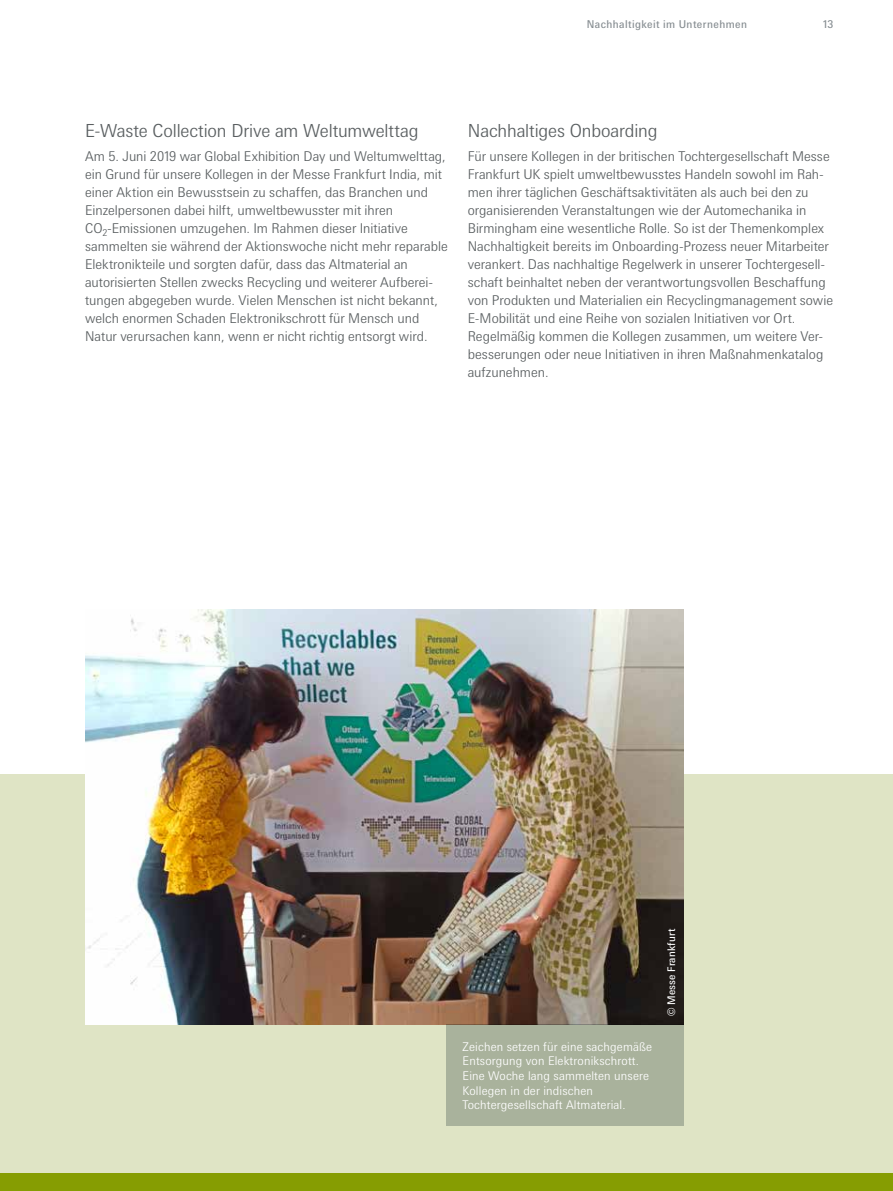
<style>
.page{position:relative;width:893px;height:1191px;background:#fff}
.page>*{position:absolute;margin:0;border:0;box-sizing:border-box;transform-origin:0 0}
.t1{font:300 18px "Messe Univers";letter-spacing:-.01em;color:#5a5f61}
.t2{font:300 13.5px/18px "Messe Univers";letter-spacing:-.005em;color:#5a5f61}
.t3{font:300 12px/14.7px "Messe Univers";letter-spacing:.01em;color:#fff}
.t4{font:10.8px "Messe Univers";letter-spacing:.04em;color:#868d91}
.t5{font:10.5px "Messe Univers";letter-spacing:.015em;color:#fff}
</style>
<div class="page">
<div style="left:0;top:774px;width:893px;height:417px;background:#dfe4c5"></div>
<div style="left:0;top:1174px;width:893px;height:17px;background:#869d02"></div>
<img style="left:85px;top:609px;width:599px;height:415px">
<div style="left:659px;top:922px;width:23px;height:101px;background:#1f1a17"></div>
<div style="left:446px;top:1024px;width:238px;height:102px;background:#a9b29c"></div>
<p class="t4" style="left:587px;top:17px;width:162px">Nachhaltigkeit im Unternehmen</p>
<p class="t4" style="left:823px;top:17px;width:12px">13</p>
<h1 class="t1" style="left:85px;top:120px;width:335px">E-Waste Collection Drive am Weltumwelttag</h1>
<p class="t2" style="left:85px;top:147px;width:364px">Am 5. Juni 2019 war Global Exhibition Day und Weltumwelttag, ein Grund für unsere Kollegen in der Messe Frankfurt India, mit einer Aktion ein Bewusstsein zu schaffen, das Branchen und Einzelpersonen dabei hilft, umweltbewusster mit ihren CO<sub>2</sub>-Emissionen umzugehen. Im Rahmen dieser Initiative sammelten sie während der Aktionswoche nicht mehr reparable Elektronikteile und sorgten dafür, dass das Altmaterial an autorisierten Stellen zwecks Recycling und weiterer Aufberei&shy;tungen abgegeben wurde. Vielen Menschen ist nicht bekannt, welch enormen Schaden Elektronikschrott für Mensch und Natur verursachen kann, wenn er nicht richtig entsorgt wird.</p>
<h1 class="t1" style="left:468px;top:120px;width:191px">Nachhaltiges Onboarding</h1>
<p class="t2" style="left:468px;top:147px;width:367px">Für unsere Kollegen in der britischen Tochtergesellschaft Messe Frankfurt UK spielt umweltbewusstes Handeln sowohl im Rah&shy;men ihrer täglichen Geschäftsaktivitäten als auch bei den zu organisierenden Veranstaltungen wie der Automechanika in Birmingham eine wesentliche Rolle. So ist der Themenkomplex Nachhaltigkeit bereits im Onboarding-Prozess neuer Mitarbeiter verankert. Das nachhaltige Regelwerk in unserer Tochtergesell&shy;schaft beinhaltet neben der verantwortungsvollen Beschaffung von Produkten und Materialien ein Recyclingmanagement sowie E-Mobilität und eine Reihe von sozialen Initiativen vor Ort.<br>Regelmäßig kommen die Kollegen zusammen, um weitere Ver&shy;besserungen oder neue Initiativen in ihren Maßnahmenkatalog aufzunehmen.</p>
<p class="t3" style="left:463px;top:1039px;width:191px">Zeichen setzen für eine sachgemäße Entsorgung von Elektronikschrott.<br>Eine Woche lang sammelten unsere Kollegen in der indischen Tochtergesellschaft Altmaterial.</p>
<p class="t5" style="left:665px;top:1016px;width:89px;rotate:-90deg">© Messe Frankfurt</p>
</div>
